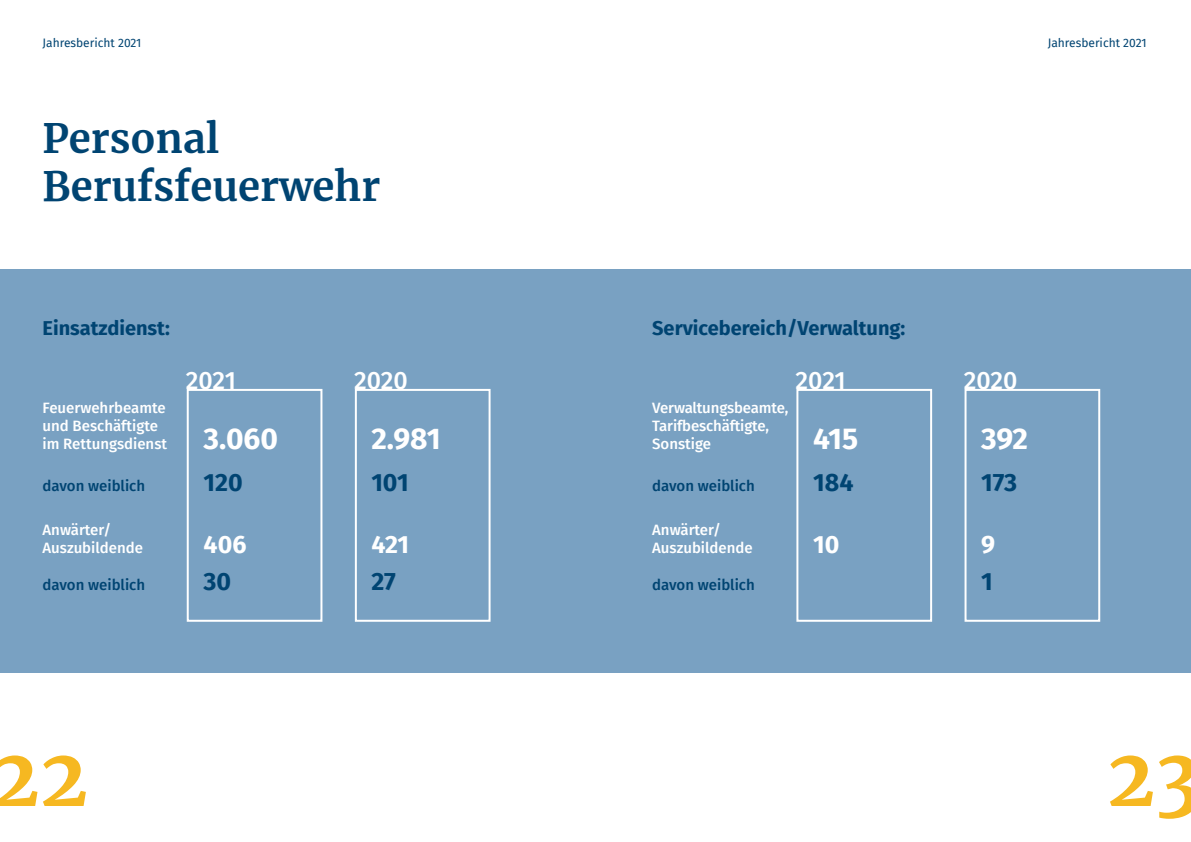
<style>
.page{position:relative;width:1191px;height:842px;background:#fff}
.page>*{position:absolute;margin:0;border:0;box-sizing:border-box;transform-origin:0 0}
.t1{font:700 80px "Merriweather";color:#f6b821}
.t2{font:700 40px/48px "Merriweather";color:#004472}
.t3{font:700 30px "Fira Sans";letter-spacing:-.005em;color:#fff}
.t4{font:700 25px "Fira Sans";color:#004472}
.t5{font:500 25px "Fira Sans";letter-spacing:-.005em;color:#fff}
.t6{font:700 25px "Fira Sans";color:#fff}
.t7{font:700 20px "Fira Sans";color:#004472}
.t8{font:500 15px/18px "Fira Sans";color:#fff}
.t9{font:500 15px "Fira Sans";color:#004472}
.t10{font:12px "Fira Sans";color:#004472}
</style>
<div class="page">
<div style="left:0;top:269px;width:1191px;height:403px;background:#79a1c2"></div>
<div style="left:187px;top:389px;width:135px;height:233px;border:2px solid #fff"></div>
<div style="left:796px;top:389px;width:136px;height:233px;border:2px solid #fff"></div>
<div style="left:355px;top:389px;width:135px;height:233px;border:2px solid #fff"></div>
<div style="left:964px;top:389px;width:136px;height:233px;border:2px solid #fff"></div>
<p class="t10" style="left:43px;top:34px;width:100px">Jahresbericht 2021</p>
<p class="t10" style="left:1047px;top:34px;width:100px">Jahresbericht 2021</p>
<h2 class="t2" style="left:43px;top:113px;width:339px">Personal<br>Berufsfeuerwehr</h2>
<h3 class="t7" style="left:43px;top:311px;width:129px">Einsatzdienst:</h3>
<h3 class="t7" style="left:652px;top:311px;width:255px">Servicebereich/Verwaltung:</h3>
<h3 class="t5" style="left:186px;top:360px;width:52px">2021</h3>
<h3 class="t5" style="left:354px;top:360px;width:55px">2020</h3>
<h3 class="t5" style="left:795px;top:360px;width:52px">2021</h3>
<h3 class="t5" style="left:963px;top:360px;width:55px">2020</h3>
<p class="t8" style="left:43px;top:398px;width:126px">Feuerwehrbeamte und Beschäftigte im Rettungsdienst</p>
<p class="t8" style="left:652px;top:398px;width:138px">Verwaltungsbeamte,<br>Tarifbeschäftigte,<br>Sonstige</p>
<p class="t9" style="left:43px;top:474px;width:104px">davon weiblich</p>
<p class="t9" style="left:652px;top:474px;width:104px">davon weiblich</p>
<p class="t8" style="left:43px;top:520px;width:102px">Anwärter/<br>Auszubildende</p>
<p class="t8" style="left:652px;top:520px;width:102px">Anwärter/<br>Auszubildende</p>
<p class="t9" style="left:43px;top:572px;width:104px">davon weiblich</p>
<p class="t9" style="left:652px;top:572px;width:104px">davon weiblich</p>
<h3 class="t3" style="left:204px;top:413px;width:76px">3.060</h3>
<h3 class="t3" style="left:813px;top:413px;width:46px">415</h3>
<h3 class="t4" style="left:204px;top:461px;width:41px">120</h3>
<h3 class="t4" style="left:813px;top:461px;width:42px">184</h3>
<h3 class="t3" style="left:371px;top:413px;width:71px">2.981</h3>
<h3 class="t4" style="left:371px;top:461px;width:39px">101</h3>
<h3 class="t6" style="left:204px;top:523px;width:44px">406</h3>
<h3 class="t6" style="left:813px;top:523px;width:28px">10</h3>
<h3 class="t4" style="left:204px;top:560px;width:29px">30</h3>
<h3 class="t6" style="left:371px;top:523px;width:39px">421</h3>
<h3 class="t4" style="left:371px;top:560px;width:26px">27</h3>
<h3 class="t3" style="left:981px;top:413px;width:48px">392</h3>
<h3 class="t4" style="left:981px;top:461px;width:38px">173</h3>
<h3 class="t6" style="left:981px;top:523px;width:15px">9</h3>
<h3 class="t4" style="left:981px;top:560px;width:13px">1</h3>
<h1 class="t1" style="left:-9px;top:721px;width:98px">22</h1>
<h1 class="t1" style="left:1107px;top:721px;width:95px">23</h1>
</div>
